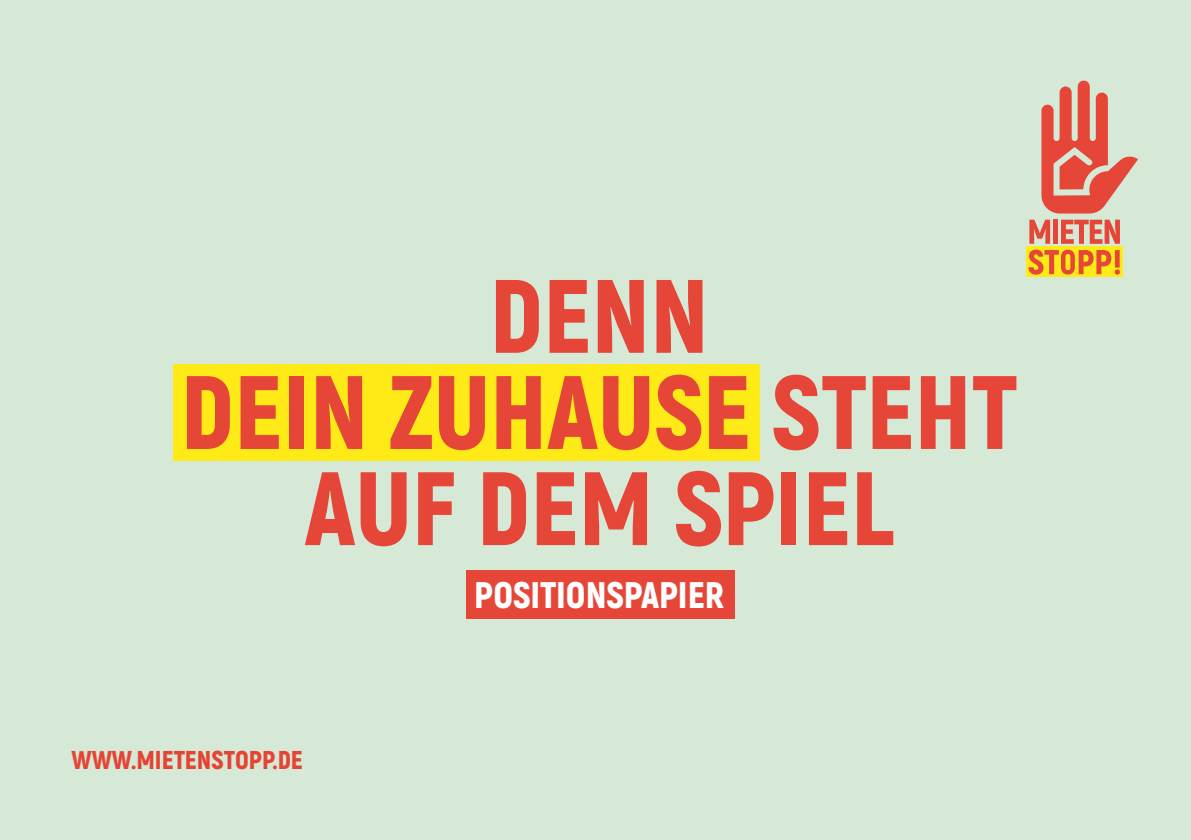
<style>
.page{position:relative;width:1191px;height:840px;background:#fff}
.page>*{position:absolute;margin:0;border:0;box-sizing:border-box;transform-origin:0 0}
.t1{font:900 104px/96px "Akrobat";color:#e64637;text-align:center}
.t2{font:900 37px "Akrobat";color:#fff}
.t3{font:900 25.8px "Akrobat";color:#e54435}
</style>
<div class="page">
<div style="left:0;top:0;width:1191px;height:839px;background:#d6e9d7"></div>
<div style="left:1026px;top:247px;width:97px;height:30px;background:#fdea17"></div>
<svg style="left:1028px;top:219px;width:92px;height:55px"></svg>
<svg style="left:1041px;top:81px;width:97px;height:132px"></svg>
<div style="left:173px;top:364px;width:586px;height:96px;background:#fdea17"></div>
<div style="left:466px;top:570px;width:268px;height:48px;background:#e64637"></div>
<p class="t1" style="left:180px;top:267px;width:839px">DENN<br>DEIN ZUHAUSE STEHT<br>AUF DEM SPIEL</p>
<p class="t2" style="left:474px;top:571px;width:251px">POSITIONSPAPIER</p>
<p class="t3" style="left:71px;top:742px;width:233px">WWW.MIETENSTOPP.DE</p>
</div>
